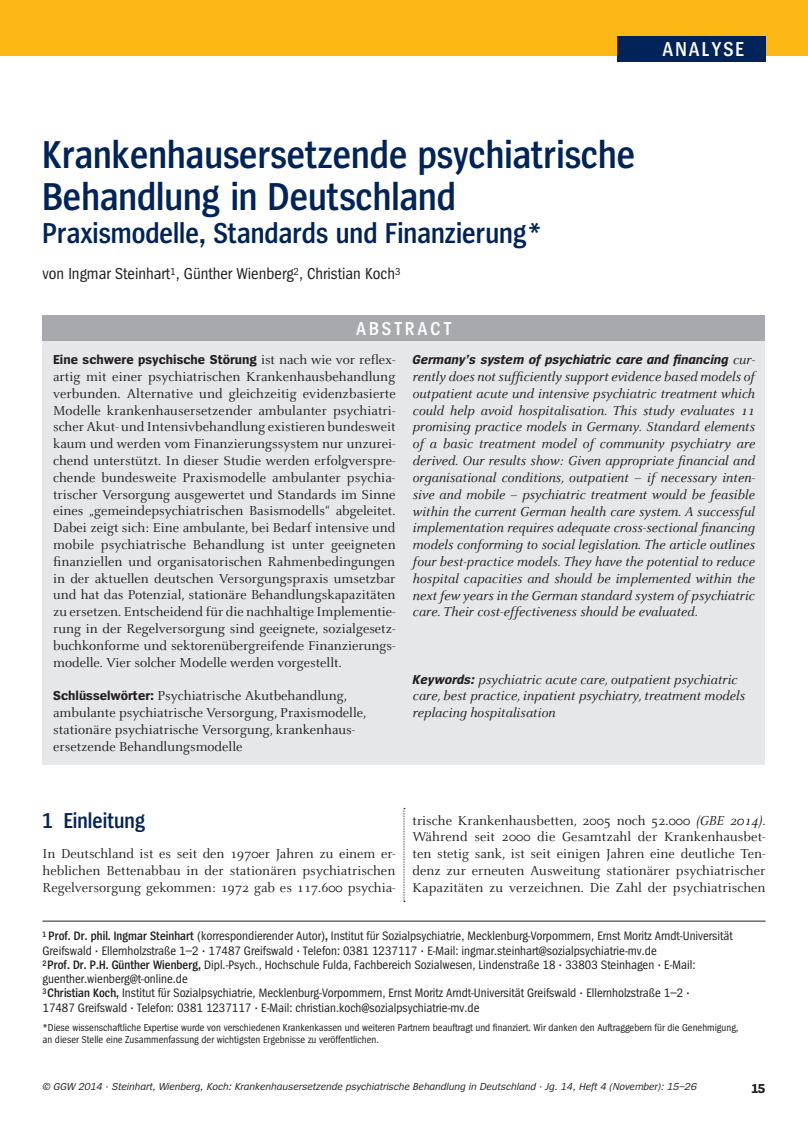
<style>
.page{position:relative;width:808px;height:1127px;background:#fff}
.page>*{position:absolute;margin:0;border:0;box-sizing:border-box;transform-origin:0 0}
.Generalüberschrift{font:600 40.5px "Spiegel Cd";color:#002359}
.Generalüberschrift-2{font:600 30px "Spiegel Cd";color:#002359}
.Überschrift_X{font:600 22.5px "Spiegel Cd";color:#002359}
.t1{font:600 21px "Spiegel Cd";letter-spacing:.1em;color:#fff}
.t2{font:600 19.5px "Spiegel Cd";letter-spacing:.15em;color:#fff}
.t3{font:16.5px "Spiegel Cd";color:#231f20}
.Lauftext_ohne_Einzug{font:14.25px/16.8px "Celeste";color:#231f20;text-align:justify}
.t4{font:italic 14.25px/16.8px "Celeste";color:#231f20;text-align:justify}
.t5{font:700 13.5px "Spiegel";color:#231f20}
.t6{font:italic 700 13.5px "Spiegel";color:#231f20}
.t7{font:12.75px/14.2px "Spiegel Cd";color:#231f20}
.t8{font:10.5px "Spiegel Cd";color:#231f20}
.t9{font:italic 10.5px "Spiegel";color:#231f20}
.s1{font-family:"Celeste";font-weight:400;font-size:14.25px}
.s2{font-family:"Spiegel";font-weight:700;font-size:13.5px}
.s3{font-style:italic}
.s4{font-weight:600}
</style>
<div class="page">
<div style="left:0;top:0;width:808px;height:55px;background:#fcb814"></div>
<div style="left:617px;top:36px;width:148px;height:26px;background:#002359"></div>
<svg style="left:404px;top:808px;width:1px;height:94px"></svg>
<div style="left:43px;top:339px;width:722px;height:426px;background:#e6e7e9"></div>
<div style="left:43px;top:315px;width:722px;height:26px;background:#a8a9ad"></div>
<hr style="left:43px;top:921px;width:722px;height:1px;background:#231f20">
<h3 class="t1" style="left:663px;top:38px;width:83px">ANALYSE</h3>
<p class="Generalüberschrift" style="left:43px;top:134px;width:594px">Krankenhausersetzende psychiatrische</p>
<p class="Generalüberschrift" style="left:43px;top:176px;width:415px">Behandlung in Deutschland</p>
<p class="Generalüberschrift-2" style="left:43px;top:218px;width:501px">Praxismodelle, Standards und Finanzierung*</p>
<p class="t3" style="left:43px;top:265px;width:359px">von Ingmar Steinhart<sup>1</sup>, Günther Wienberg<sup>2</sup>, Christian Koch<sup>3</sup></p>
<p class="t2" style="left:356px;top:318px;width:97px">ABSTRACT</p>
<p class="t5" style="left:53px;top:353px;width:344px">Eine schwere psychische Störung <span class="s1">ist nach wie vor reflex-</span></p>
<p class="Lauftext_ohne_Einzug" style="left:53px;top:368px;width:344px">artig mit einer psychiatrischen Krankenhausbehandlung verbunden. Alternative und gleichzeitig evidenzbasierte Modelle krankenhausersetzender ambulanter psychiatri&shy;scher Akut- und Intensivbehandlung existieren bundesweit kaum und werden vom Finanzierungssystem nur unzurei&shy;chend unterstützt. In dieser Studie werden erfolgverspre&shy;chende bundesweite Praxismodelle ambulanter psychia&shy;trischer Versorgung ausgewertet und Standards im Sinne eines „gemeindepsychiatrischen Basismodells“ abgeleitet.<br>Dabei zeigt sich: Eine ambulante, bei Bedarf intensive und mobile psychiatrische Behandlung ist unter geeigneten finanziellen und organisatorischen Rahmenbedingungen in der aktuellen deutschen Versorgungspraxis umsetzbar und hat das Potenzial, stationäre Behandlungskapazitäten zu ersetzen. Entscheidend für die nachhaltige Implementie&shy;rung in der Regelversorgung sind geeignete, sozialgesetz&shy;buchkonforme und sektorenübergreifende Finanzierungs&shy;modelle. Vier solcher Modelle werden vorgestellt.</p>
<p class="Lauftext_ohne_Einzug" style="left:53px;top:688px;width:315px;text-align:left"><span class="s2">Schlüsselwörter:</span> Psychiatrische Akutbehandlung, ambulante psychiatrische Versorgung, Praxismodelle, stationäre psychiatrische Versorgung, krankenhaus&shy;ersetzende Behandlungsmodelle</p>
<p class="t6" style="left:412px;top:353px;width:344px">Germany’s system of psychiatric care and financing <span class="s1">cur-</span></p>
<p class="t4" style="left:412px;top:368px;width:344px">rently does not sufficiently support evidence based models of outpatient acute und intensive psychiatric treatment which could help avoid hospitalisation. This study evaluates 11 promising practice models in Germany. Standard elements of a basic treatment model of community psychiatry are derived. Our results show: Given appropriate financial and organisational conditions, outpatient – if necessary inten&shy;sive and mobile – psychiatric treatment would be feasible within the current German health care system. A successful implementation requires adequate cross-sectional financing models conforming to social legislation. The article outlines four best-practice models. They have the potential to reduce hospital capacities and should be implemented within the next few years in the German standard system of psychiatric care. Their cost-effectiveness should be evaluated.</p>
<p class="t4" style="left:412px;top:671px;width:334px;text-align:left"><span class="s2">Keywords:</span> psychiatric acute care, outpatient psychiatric care, best practice, inpatient psychiatry, treatment models replacing hospitalisation</p>
<p class="Überschrift_X" style="left:43px;top:809px;width:104px">1 Einleitung</p>
<p class="Lauftext_ohne_Einzug" style="left:43px;top:846px;width:354px">In Deutschland ist es seit den 1970er Jahren zu einem er&shy;heblichen Bettenabbau in der stationären psychiatrischen Regelversorgung gekommen: 1972 gab es 117.600 psychia-</p>
<p class="Lauftext_ohne_Einzug" style="left:412px;top:812px;width:355px">trische Krankenhausbetten, 2005 noch 52.000 <span class="s3">(GBE 2014).<br></span>Während seit 2000 die Gesamtzahl der Krankenhausbet&shy;ten stetig sank, ist seit einigen Jahren eine deutliche Ten&shy;denz zur erneuten Ausweitung stationärer psychiatrischer Kapazitäten zu verzeichnen. Die Zahl der psychiatrischen</p>
<p class="t7" style="left:43px;top:929px;width:692px"><sup>1</sup> <span class="s4">Prof. Dr. phil. Ingmar Steinhart</span> (korrespondierender Autor)<span class="s4">,</span> Institut für Sozialpsychiatrie, Mecklenburg-Vorpommern, Ernst Moritz Arndt-Universität<br>Greifswald · Ellernholzstraße 1–2 · 17487 Greifswald · Telefon: 0381 1237117 · E-Mail: ingmar.steinhart@sozialpsychiatrie-mv.de</p>
<p class="t7" style="left:43px;top:958px;width:654px"><sup>2</sup><span class="s4">Prof. Dr. P.H. Günther Wienberg,</span> Dipl.-Psych., Hochschule Fulda, Fachbereich Sozialwesen, Lindenstraße 18 · 33803 Steinhagen · E-Mail: guenther.wienberg@t-online.de</p>
<p class="t7" style="left:43px;top:986px;width:649px"><sup>3</sup><span class="s4">Christian Koch,</span> Institut für Sozialpsychiatrie, Mecklenburg-Vorpommern, Ernst Moritz Arndt-Universität Greifswald · Ellernholzstraße 1–2 ·<br>17487 Greifswald · Telefon: 0381 1237117 · E-Mail: christian.koch@sozialpsychiatrie-mv.de</p>
<p class="t8" style="left:43px;top:1022px;width:697px">*Diese wissenschaftliche Expertise wurde von verschiedenen Krankenkassen und weiteren Partnern beauftragt und finanziert. Wir danken den Auftraggebern für die Genehmigung,</p>
<p class="t8" style="left:43px;top:1034px;width:338px">an dieser Stelle eine Zusammenfassung der wichtigsten Ergebnisse zu veröffentlichen.</p>
<p class="t9" style="left:43px;top:1081px;width:656px">© GGW 2014 · Steinhart, Wienberg, Koch: Krankenhausersetzende psychiatrische Behandlung in Deutschland · Jg. 14, Heft 4 (November): 15–26</p>
<p class="t5" style="left:752px;top:1081px;width:15px">15</p>
</div>
